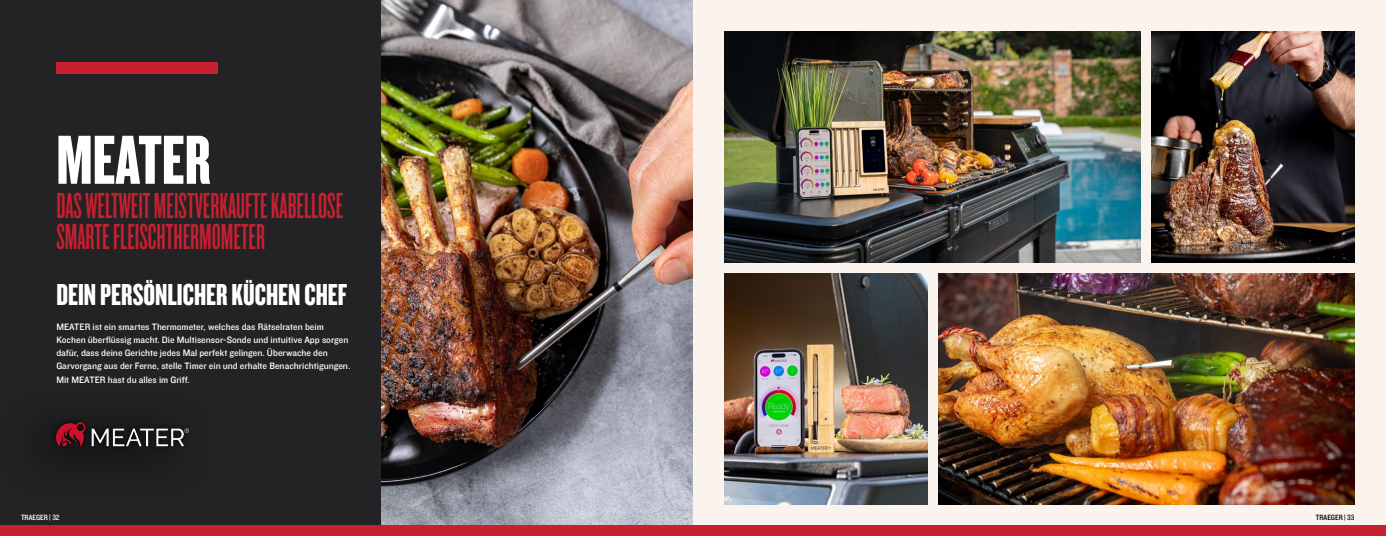
<style>
.page{position:relative;width:1386px;height:536px;background:#fff}
.page>*{position:absolute;margin:0;border:0;box-sizing:border-box;transform-origin:0 0}
.t1{font:72.01px "Knockout 68 Full Featherwt";color:#fff}
.t2{font:37.62px/31.5px "Knockout 46 Flyweight";color:#c7202f}
.t3{font:31.5px "Knockout 68 Full Featherwt";color:#fff}
.t4{font:9.62px/13.1px "Knockout 31 Junior Middlewt";color:#fff}
.t5{font:7.88px "Knockout 30 Junior Welterwt";color:#fff}
.t6{font:7.88px "Knockout 30 Junior Welterwt";color:#000}
</style>
<div class="page">
<div style="left:0;top:0;width:693px;height:536px;background:#232325"></div>
<img style="left:382px;top:0;width:311px;height:525px">
<div style="left:56px;top:62px;width:162px;height:12px;background:#c7202f"></div>
<div style="left:0;top:525px;width:702px;height:11px;background:#c7202f"></div>
<div style="left:51px;top:416px;width:143px;height:35px;background:#1d1d1f"></div>
<img style="left:56px;top:422px;width:133px;height:25px">
<div style="left:693px;top:0;width:693px;height:536px;background:#faf3ee"></div>
<div style="left:684px;top:525px;width:702px;height:11px;background:#c7202f"></div>
<img style="left:938px;top:273px;width:416px;height:231px">
<img style="left:724px;top:32px;width:417px;height:230px">
<img style="left:724px;top:273px;width:203px;height:231px">
<img style="left:1152px;top:32px;width:202px;height:231px">
<h1 class="t1" style="left:56px;top:116px;width:156px">MEATER</h1>
<h2 class="t2" style="left:56px;top:189px;width:288px">DAS WELTWEIT MEISTVERKAUFTE KABELLOSE<br>SMARTE FLEISCHTHERMOMETER</h2>
<h3 class="t3" style="left:56px;top:275px;width:292px">DEIN PERSÖNLICHER KÜCHEN CHEF</h3>
<p class="t4" style="left:56px;top:319px;width:295px">MEATER ist ein smartes Thermometer, welches das Rätselraten beim Kochen überflüssig macht. Die Multisensor-Sonde und intuitive App sorgen dafür, dass deine Gerichte jedes Mal perfekt gelingen. Überwache den Garvorgang aus der Ferne, stelle Timer ein und erhalte Benachrichtigungen.<br>Mit MEATER hast du alles im Griff.</p>
<p class="t5" style="left:21px;top:511px;width:40px">TRAEGER | 32</p>
<p class="t6" style="left:1316px;top:511px;width:40px">TRAEGER | 33</p>
</div>
